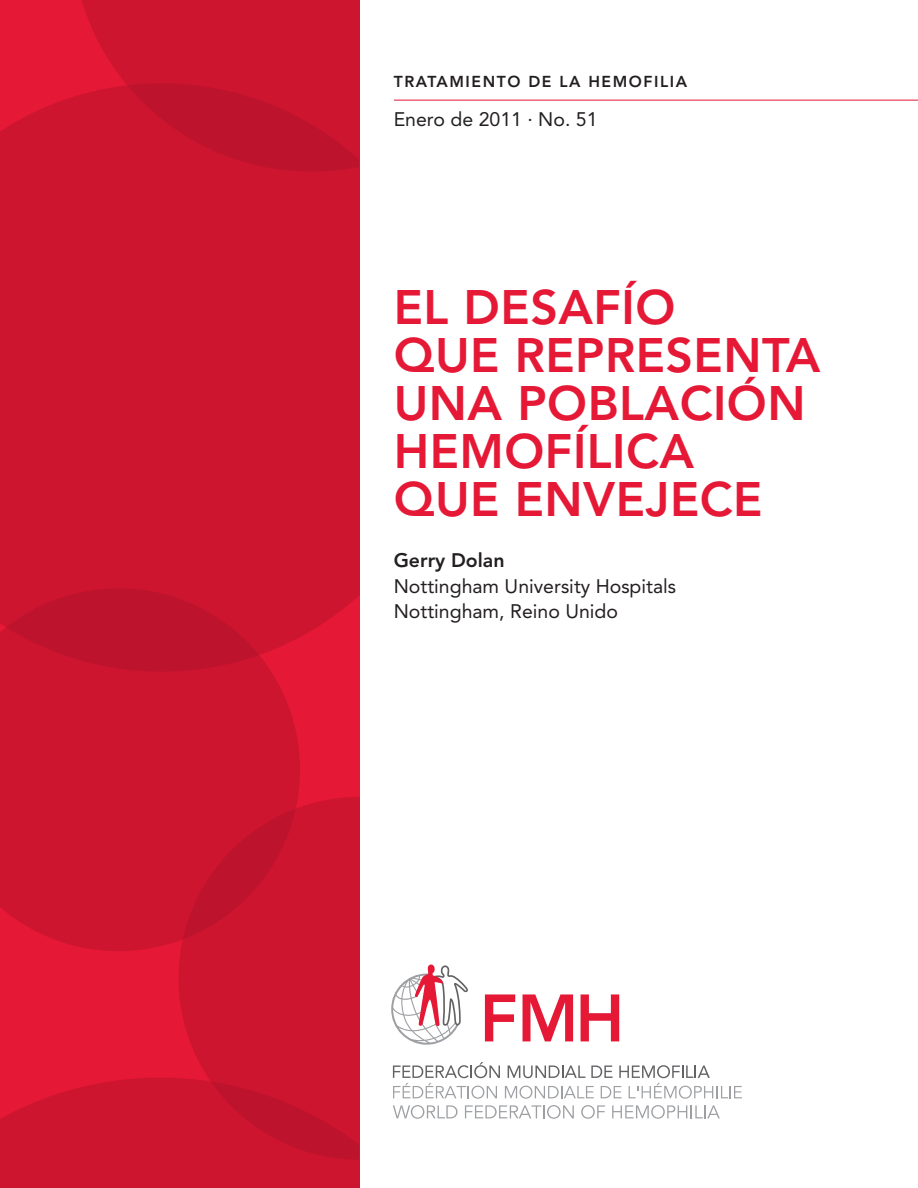
<style>
.page{position:relative;width:918px;height:1188px;background:#fff}
.page>*{position:absolute;margin:0;border:0;box-sizing:border-box;transform-origin:0 0}
.t1{font:800 48px/48px "Avenir LT Std";letter-spacing:.01em;color:#e51836}
.t2{font:19.5px/25.5px "Avenir LT Std";color:#231f20}
.t3{font:800 19.5px "Avenir LT Std";color:#231f20}
.t4{font:800 15.75px "Avenir LT Std";color:#231f20}
</style>
<div class="page">
<div style="left:0;top:0;width:360px;height:1188px;background:#e51836"></div>
<div style="left:82px;top:0;width:278px;height:85px;background:#cd1530"></div>
<div style="left:0;top:85px;width:360px;height:552px;background:#cd1530"></div>
<svg style="left:0;top:139px;width:1px;height:360px"></svg>
<div style="left:0;top:627px;width:300px;height:324px;background:#cd1530"></div>
<svg style="left:6px;top:588px;width:253px;height:84px;background:#c3132d"></svg>
<div style="left:178px;top:797px;width:182px;height:281px;background:#cd1530"></div>
<svg style="left:183px;top:808px;width:113px;height:132px;background:#c7142e"></svg>
<svg style="left:127px;top:83px;width:233px;height:89px;background:#c5132d"></svg>
<svg style="left:0;top:1078px;width:360px;height:110px;background:#cc142f"></svg>
<hr style="left:394px;top:100px;width:524px;height:1px;background:#e51836">
<svg style="left:485px;top:994px;width:30px;height:47px"></svg>
<svg style="left:523px;top:994px;width:50px;height:47px"></svg>
<svg style="left:581px;top:994px;width:38px;height:47px"></svg>
<svg style="left:391px;top:964px;width:77px;height:81px"></svg>
<svg style="left:393px;top:1062px;width:349px;height:37px"></svg>
<svg style="left:393px;top:1105px;width:65px;height:13px"></svg>
<svg style="left:465px;top:1105px;width:109px;height:13px"></svg>
<svg style="left:581px;top:1105px;width:24px;height:13px"></svg>
<svg style="left:612px;top:1105px;width:108px;height:13px"></svg>
<p class="t4" style="left:394px;top:72px;width:12px">TRATAMI</p>
<p class="t4" style="left:472px;top:72px;width:25px">ENTO</p>
<p class="t4" style="left:528px;top:72px;width:96px">DE LA HEMOFILIA</p>
<p class="t2" style="left:394px;top:107px;width:205px">Enero de 2011 · No. 51</p>
<h1 class="t1" style="left:394px;top:284px;width:428px">EL DESAFÍO<br>QUE REPRESENTA<br>UNA POBLACIÓN<br>HEMOFÍLICA<br>QUE ENVEJECE</h1>
<p class="t3" style="left:394px;top:549px;width:112px">GERRY DOLAN</p>
<p class="t2" style="left:394px;top:573px;width:284px">Nottingham University Hospitals<br>Nottingham, Reino Unido</p>
</div>
